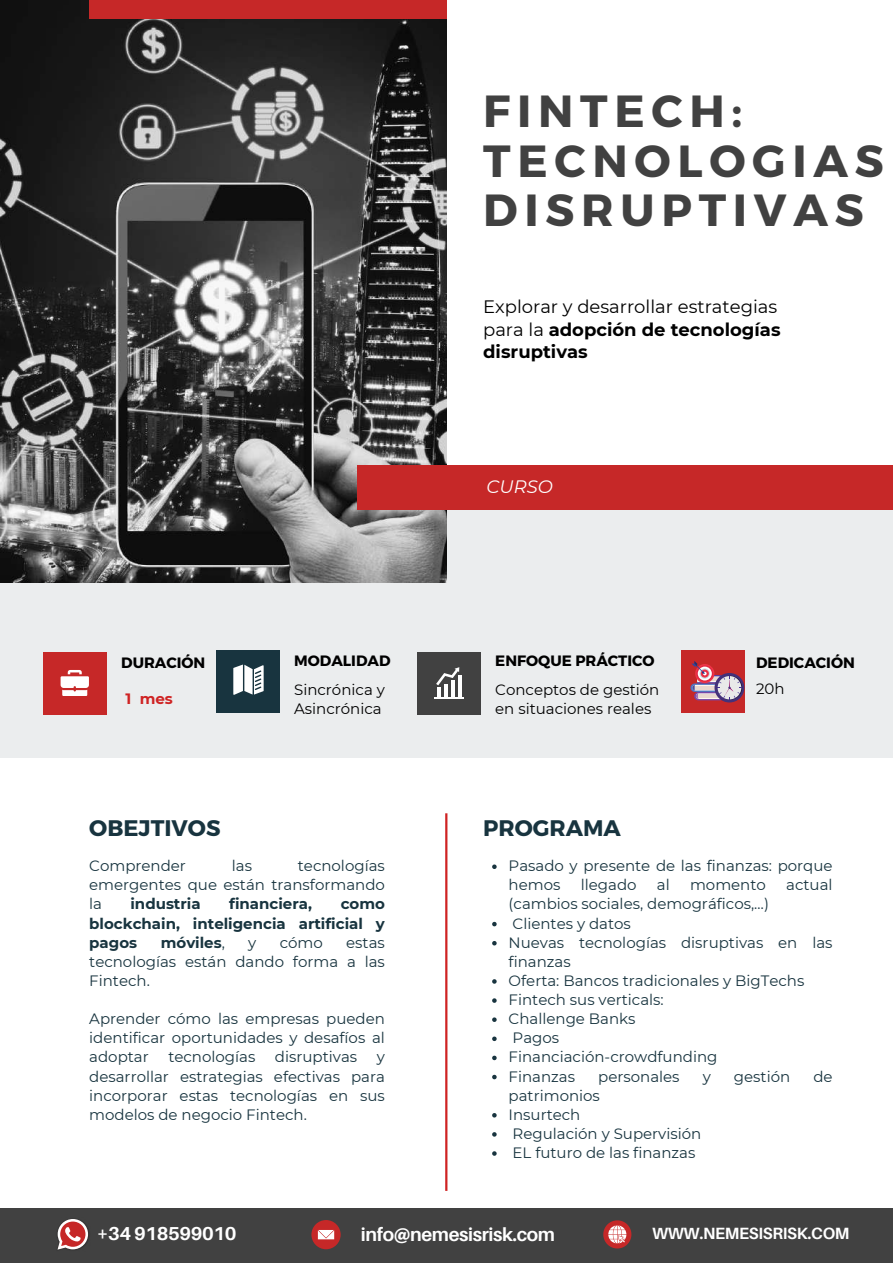
<style>
.page{position:relative;width:893px;height:1264px;background:#fff}
.page>*{position:absolute;margin:0;border:0;box-sizing:border-box;transform-origin:0 0}
.t1{font:700 45px/49.5px "Montserrat";letter-spacing:.15em;color:#414141}
.t2{font:700 22.5px "Montserrat";color:#18343f}
.t3{font:700 18.75px "Aileron";letter-spacing:-.33em;color:#fff}
.t4{font:700 18.75px "Aileron";letter-spacing:-.195em;color:#fff}
.t5{font:18px/22.5px "Montserrat";color:#000}
.t6{font:italic 18px "Montserrat";color:#fff}
.t7{font:700 16.35px "Aileron";letter-spacing:-.375em;color:#fff}
.t8{font:15px/19px "Montserrat";color:#18343f;text-align:justify}
.t9{font:700 15px/19px "Montserrat";color:#18343f;text-align:justify}
.t10{font:15px/19px "Montserrat";color:#000}
.t11{font:700 15px "Montserrat";color:#000}
.t12{font:700 15px "Montserrat";color:#cf2323}
.s1{font-weight:700}
.s2{font-weight:400}
</style>
<div class="page">
<div style="left:0;top:487px;width:892px;height:270px;background:#ebedee"></div>
<img style="left:0;top:0;width:446px;height:583px">
<div style="left:357px;top:465px;width:535px;height:44px;background:#c62828"></div>
<div style="left:89px;top:0;width:357px;height:19px;background:#c62828"></div>
<div style="left:417px;top:652px;width:63px;height:62px;background:#414141"></div>
<svg style="left:434px;top:667px;width:29px;height:31px"></svg>
<hr style="left:451px;top:679px;width:3px;height:17px;background:#fff">
<hr style="left:458px;top:674px;width:3px;height:22px;background:#fff">
<div style="left:681px;top:650px;width:63px;height:63px;background:#c62828"></div>
<div style="left:43px;top:652px;width:63px;height:62px;background:#c62828"></div>
<svg style="left:61px;top:670px;width:28px;height:25px"></svg>
<div style="left:217px;top:650px;width:63px;height:63px;background:#18343f"></div>
<svg style="left:233px;top:664px;width:30px;height:30px"></svg>
<div style="left:0;top:1207px;width:892px;height:55px;background:#414141"></div>
<img style="left:57px;top:1230px;width:32px;height:20px">
<svg style="left:58px;top:1219px;width:30px;height:30px"></svg>
<svg style="left:311px;top:1219px;width:29px;height:30px"></svg>
<svg style="left:318px;top:1229px;width:16px;height:10px"></svg>
<svg style="left:603px;top:1220px;width:28px;height:28px"></svg>
<hr style="left:445px;top:813px;width:2px;height:377px;background:#cf2323">
<svg style="left:492px;top:864px;width:4px;height:5px"></svg>
<svg style="left:492px;top:921px;width:4px;height:5px"></svg>
<svg style="left:492px;top:941px;width:4px;height:4px"></svg>
<svg style="left:492px;top:979px;width:4px;height:4px"></svg>
<svg style="left:492px;top:998px;width:4px;height:4px"></svg>
<svg style="left:492px;top:1017px;width:4px;height:4px"></svg>
<svg style="left:492px;top:1036px;width:4px;height:5px"></svg>
<svg style="left:492px;top:1055px;width:4px;height:5px"></svg>
<svg style="left:492px;top:1074px;width:4px;height:5px"></svg>
<svg style="left:492px;top:1113px;width:4px;height:4px"></svg>
<svg style="left:492px;top:1132px;width:4px;height:4px"></svg>
<svg style="left:492px;top:1151px;width:4px;height:4px"></svg>
<svg style="left:714px;top:673px;width:30px;height:29px"></svg>
<svg style="left:690px;top:661px;width:51px;height:39px"></svg>
<h1 class="t1" style="left:483px;top:84px;width:402px">FINTECH:<br>TECNOLOGIAS<br>DISRUPTIVAS</h1>
<p class="t5" style="left:483px;top:296px;width:299px">Explorar y desarrollar estrategias para la <span class="s1">adopción de tecnologías disruptivas</span></p>
<p class="t6" style="left:486px;top:475px;width:68px">CURSO</p>
<p class="t11" style="left:121px;top:652px;width:86px">DURACIÓN</p>
<p class="t11" style="left:294px;top:651px;width:98px">MODALIDAD</p>
<p class="t11" style="left:495px;top:651px;width:161px">ENFOQUE PRÁCTICO</p>
<p class="t12" style="left:125px;top:689px;width:49px">1 mes</p>
<p class="t10" style="left:495px;top:679px;width:166px">Conceptos de gestión en situaciones reales</p>
<p class="t11" style="left:756px;top:652px;width:100px">DEDICACIÓN</p>
<p class="t10" style="left:294px;top:679px;width:92px">Sincrónica y</p>
<p class="t10" style="left:756px;top:679px;width:30px">20h</p>
<p class="t10" style="left:294px;top:698px;width:89px">Asincrónica</p>
<h2 class="t2" style="left:89px;top:813px;width:133px">OBEJTIVOS</h2>
<h2 class="t2" style="left:483px;top:813px;width:139px">PROGRAMA</h2>
<p class="t8" style="left:89px;top:856px;width:98px">Comprender</p>
<p class="t8" style="left:232px;top:856px;width:22px">las</p>
<p class="t8" style="left:508px;top:856px;width:325px">Pasado y presente de las finanzas: porque hemos</p>
<p class="t8" style="left:89px;top:856px;width:297px;text-indent:208px">tecnologías emergentes que están transformando la</p>
<p class="t8" style="left:580px;top:875px;width:57px">llegado</p>
<p class="t8" style="left:656px;top:875px;width:14px">al</p>
<p class="t8" style="left:690px;top:875px;width:77px">momento</p>
<p class="t8" style="left:786px;top:875px;width:48px">actual</p>
<p class="t8" style="left:508px;top:894px;width:325px;text-align:left">(cambios sociales, demográficos,…)<br>Clientes y datos<br>Nuevas tecnologías disruptivas en las finanzas<br>Oferta: Bancos tradicionales y BigTechs<br>Fintech sus verticals:<br>Challenge Banks<br>Pagos<br>Financiación-crowdfunding<br>Finanzas</p>
<p class="t9" style="left:130px;top:894px;width:72px">industria</p>
<p class="t9" style="left:229px;top:894px;width:84px">financiera,</p>
<p class="t9" style="left:89px;top:894px;width:297px;text-indent:251px">como blockchain, inteligencia artificial y pagos</p>
<p class="t9" style="left:161px;top:932px;width:66px">móviles<span class="s2">,</span></p>
<p class="t8" style="left:248px;top:932px;width:10px">y</p>
<p class="t8" style="left:280px;top:932px;width:45px">cómo</p>
<p class="t8" style="left:89px;top:932px;width:297px;text-indent:257px">estas tecnologías están dando forma a las Fintech.</p>
<p class="t8" style="left:89px;top:1009px;width:297px">Aprender cómo las empresas pueden identificar oportunidades y desafíos al adoptar</p>
<p class="t8" style="left:168px;top:1047px;width:88px">tecnologías</p>
<p class="t8" style="left:275px;top:1047px;width:84px">disruptivas</p>
<p class="t8" style="left:89px;top:1047px;width:297px;text-indent:287px">y desarrollar estrategias efectivas para incorporar estas tecnologías en sus modelos de negocio Fintech.</p>
<p class="t8" style="left:598px;top:1066px;width:83px">personales</p>
<p class="t8" style="left:702px;top:1066px;width:10px">y</p>
<p class="t8" style="left:733px;top:1066px;width:58px">gestión</p>
<p class="t8" style="left:813px;top:1066px;width:21px">de</p>
<p class="t8" style="left:508px;top:1085px;width:194px;text-align:left">patrimonios<br>Insurtech<br>Regulación y Supervisión<br>EL futuro de las finanzas</p>
<p class="t4" style="left:97px;top:1219px;width:149px">++3344991188559999001100</p>
<p class="t3" style="left:355px;top:1220px;width:201px">i ni nf foo@@nneemmeessi si sr ri si skk. c. coomm</p>
<p class="t7" style="left:646px;top:1220px;width:205px">WWWWWW. N. NEEMMEESSI SI SRRI SI SKK. C. COOMM</p>
</div>
